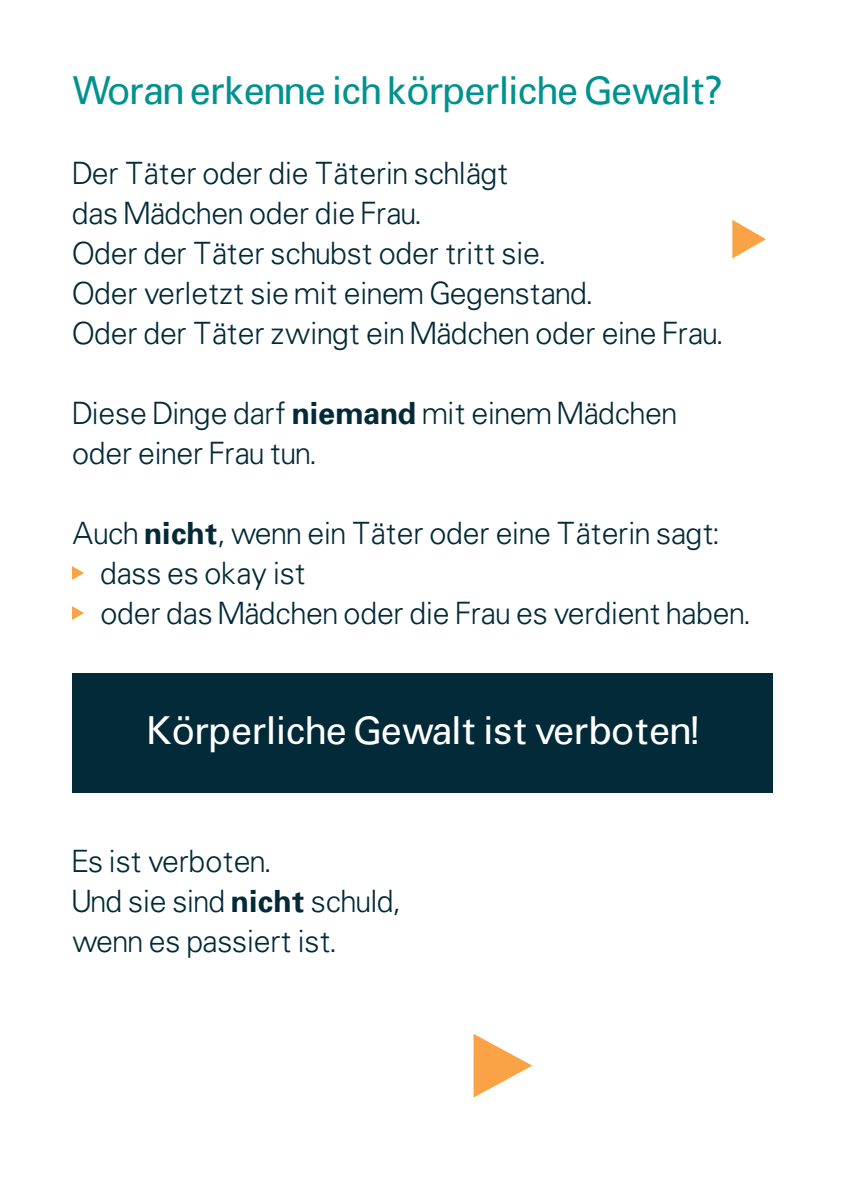
<style>
.page{position:relative;width:845px;height:1191px;background:#fff}
.page>*{position:absolute;margin:0;border:0;box-sizing:border-box;transform-origin:0 0}
.t1{font:36px "Uniform";letter-spacing:-.01em;color:#00928e}
.t2{font:36px "Uniform";color:#fff}
.t3{font:300 28px/40px "Uniform";color:#022a38}
.s1{font-weight:700}
</style>
<div class="page">
<svg style="left:72px;top:566px;width:12px;height:14px"></svg>
<svg style="left:72px;top:606px;width:12px;height:14px"></svg>
<div style="left:72px;top:673px;width:701px;height:119px;background:#022a38"></div>
<svg style="left:732px;top:220px;width:34px;height:38px"></svg>
<svg style="left:473px;top:1034px;width:59px;height:63px"></svg>
<p class="t1" style="left:72px;top:67px;width:652px">Woran erkenne ich körperliche Gewalt?</p>
<p class="t3" style="left:72px;top:153px;width:652px">Der Täter oder die Täterin schlägt<br>das Mädchen oder die Frau.<br>Oder der Täter schubst oder tritt sie.<br>Oder verletzt sie mit einem Gegenstand.<br>Oder der Täter zwingt ein Mädchen oder eine Frau.</p>
<p class="t3" style="left:72px;top:393px;width:606px">Diese Dinge darf <span class="s1">niemand</span> mit einem Mädchen oder einer Frau tun.</p>
<p class="t3" style="left:100px;top:513px;width:651px;text-indent:-28px">Auch <span class="s1">nicht</span>, wenn ein Täter oder eine Täterin sagt: dass es okay ist<br>oder das Mädchen oder die Frau es verdient haben.</p>
<p class="t2" style="left:146px;top:707px;width:554px">Körperliche Gewalt ist verboten!</p>
<p class="t3" style="left:72px;top:841px;width:329px">Es ist verboten.<br>Und sie sind <span class="s1">nicht</span> schuld, wenn es passiert ist.</p>
</div>
